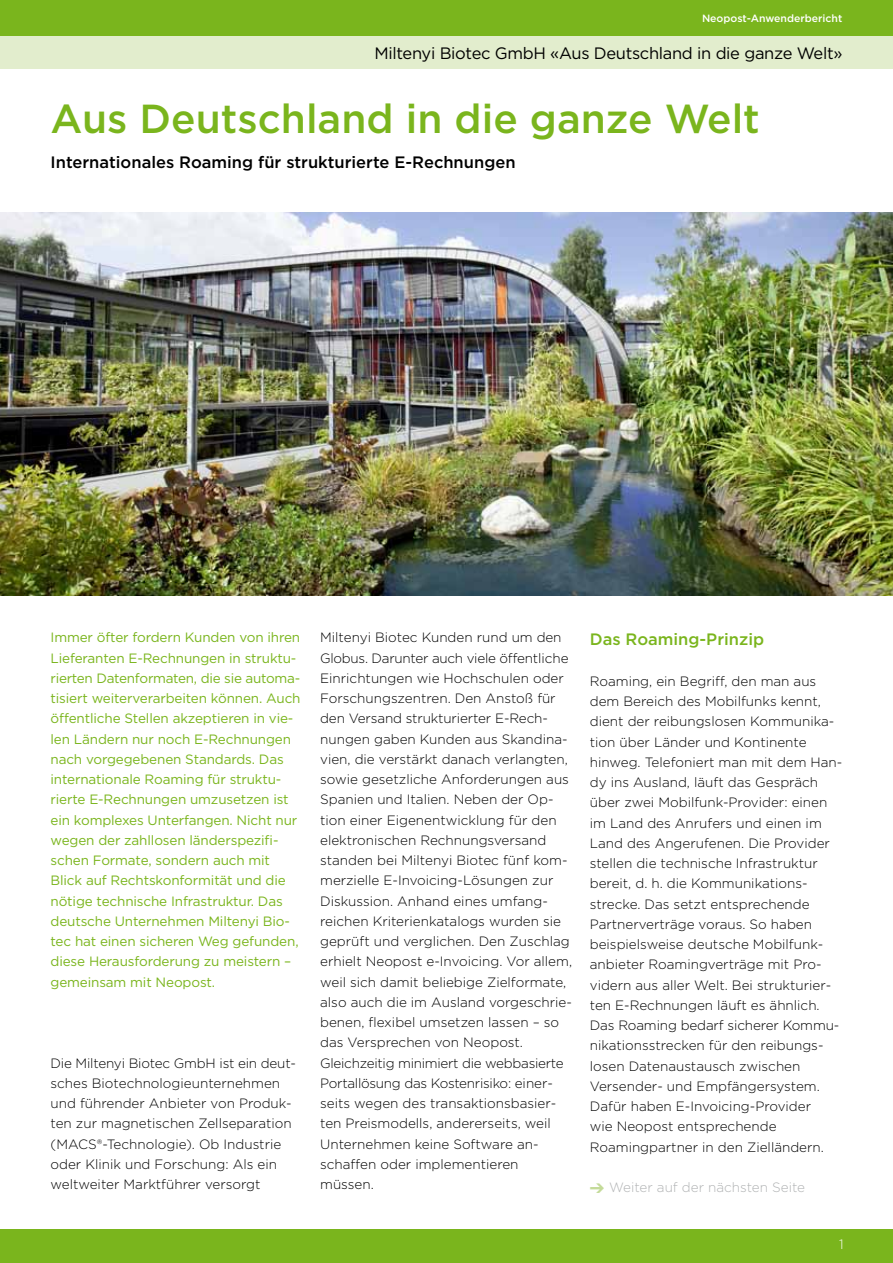
<style>
.page{position:relative;width:893px;height:1263px;background:#fff}
.page>*{position:absolute;margin:0;border:0;box-sizing:border-box;transform-origin:0 0}
.t1{font:500 40.5px "Gotham";color:#7ab51d}
.t2{font:500 16.5px "Gotham";color:#000}
.t3{font:16.5px "Gotham";letter-spacing:-.02em;color:#000}
.t4{font:500 16.5px "Gotham";color:#7ab51d}
.t5{font:300 13.5px/20.2px "Gotham";color:#000}
.t6{font:13.5px/20.2px "Gotham";letter-spacing:-.01em;color:#7ab51d}
.t7{font:300 13.5px "Gotham";color:#b1b3b4}
.t8{font:300 13.5px "Gotham";color:#fff}
.t9{font:500 10.5px "Gotham";color:#fff}
.s1{color:#c4db99}
</style>
<div class="page">
<img style="left:0;top:213px;width:893px;height:382px">
<div style="left:0;top:0;width:893px;height:36px;background:#7ab51d"></div>
<div style="left:0;top:1229px;width:893px;height:34px;background:#7ab51d"></div>
<div style="left:0;top:36px;width:893px;height:32px;background:#e2edcd"></div>
<p class="t9" style="left:702px;top:13px;width:142px">Neopost-Anwenderbericht</p>
<p class="t3" style="left:374px;top:43px;width:469px">Miltenyi Biotec GmbH «Aus Deutschland in die ganze Welt»</p>
<h1 class="t1" style="left:51px;top:96px;width:711px">Aus Deutschland in die ganze Welt</h1>
<p class="t2" style="left:51px;top:153px;width:467px">Internationales Roaming für strukturierte E-Rechnungen</p>
<p class="t6" style="left:51px;top:627px;width:252px">Immer öfter fordern Kunden von ihren Lieferanten E-Rechnungen in struktu&shy;rierten Datenformaten, die sie automa&shy;tisiert weiterverarbeiten können. Auch öffentliche Stellen akzeptieren in vie&shy;len Ländern nur noch E-Rechnungen nach vorgegebenen Standards. Das internationale Roaming für struktu&shy;rierte E-Rechnungen umzusetzen ist ein komplexes Unterfangen. Nicht nur wegen der zahllosen länderspezifi&shy;schen Formate, sondern auch mit Blick auf Rechtskonformität und die nötige technische Infrastruktur. Das deutsche Unternehmen Miltenyi Bio&shy;tec hat einen sicheren Weg gefunden, diese Herausforderung zu meistern – gemeinsam mit Neopost.</p>
<p class="t5" style="left:51px;top:1052px;width:247px">Die Miltenyi Biotec GmbH ist ein deut&shy;sches Biotechnologieunternehmen und führender Anbieter von Produk&shy;ten zur magnetischen Zellseparation (MACS®-Technologie). Ob Industrie oder Klinik und Forschung: Als ein weltweiter Marktführer versorgt</p>
<p class="t5" style="left:320px;top:627px;width:253px">Miltenyi Biotec Kunden rund um den Globus. Darunter auch viele öffentliche Einrichtungen wie Hochschulen oder Forschungszentren. Den Anstoß für den Versand strukturierter E-Rech&shy;nungen gaben Kunden aus Skandina&shy;vien, die verstärkt danach verlangten, sowie gesetzliche Anforderungen aus Spanien und Italien. Neben der Op&shy;tion einer Eigenentwicklung für den elektronischen Rechnungsversand standen bei Miltenyi Biotec fünf kom&shy;merzielle E-Invoicing-Lösungen zur Diskussion. Anhand eines umfang&shy;reichen Kriterienkatalogs wurden sie geprüft und verglichen. Den Zuschlag erhielt Neopost e-Invoicing. Vor allem, weil sich damit beliebige Zielformate, also auch die im Ausland vorgeschrie&shy;benen, flexibel umsetzen lassen – so das Versprechen von Neopost.<br>Gleichzeitig minimiert die webbasierte Portallösung das Kostenrisiko: einer&shy;seits wegen des transaktionsbasier&shy;ten Preismodells, andererseits, weil Unternehmen keine Software an&shy;schaffen oder implementieren müssen.</p>
<p class="t4" style="left:590px;top:630px;width:176px">Das Roaming-Prinzip</p>
<p class="t5" style="left:590px;top:670px;width:254px">Roaming, ein Begriff, den man aus dem Bereich des Mobilfunks kennt, dient der reibungslosen Kommunika&shy;tion über Länder und Kontinente hinweg. Telefoniert man mit dem Han&shy;dy ins Ausland, läuft das Gespräch über zwei Mobilfunk-Provider: einen im Land des Anrufers und einen im Land des Angerufenen. Die Provider stellen die technische Infrastruktur bereit, d. h. die Kommunikations&shy;strecke. Das setzt entsprechende Partnerverträge voraus. So haben beispielsweise deutsche Mobilfunk&shy;anbieter Roamingverträge mit Pro&shy;vidern aus aller Welt. Bei strukturier&shy;ten E-Rechnungen läuft es ähnlich.<br>Das Roaming bedarf sicherer Kommu&shy;nikationsstrecken für den reibungs&shy;losen Datenaustausch zwischen Versender- und Empfängersystem.<br>Dafür haben E-Invoicing-Provider<br>wie Neopost entsprechende Roamingpartner in den Zielländern.</p>
<p class="t7" style="left:590px;top:1179px;width:217px"><span class="s1">➔</span> Weiter auf der nächsten Seite</p>
<p class="t8" style="left:839px;top:1235px;width:6px">1</p>
</div>
